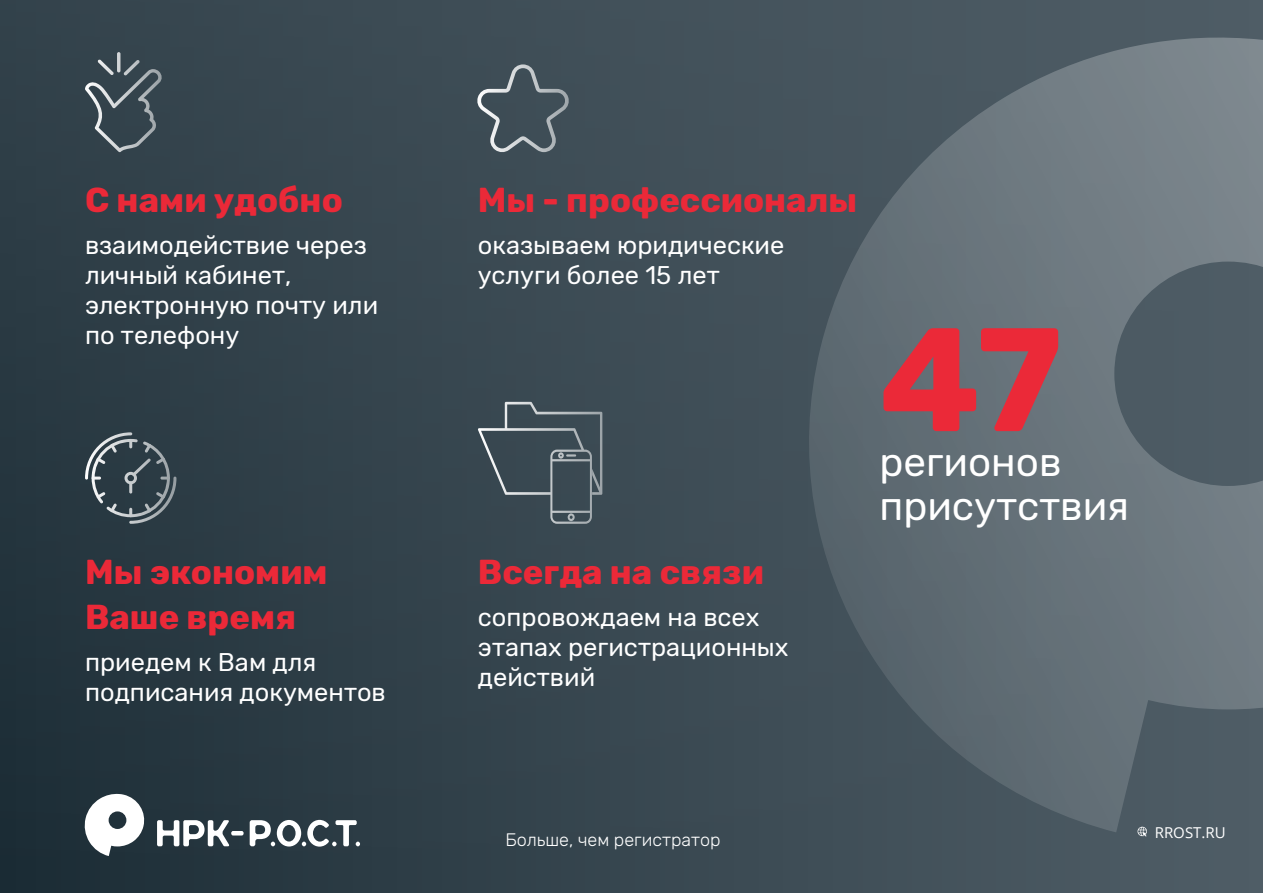
<style>
.page{position:relative;width:1263px;height:893px;background:#fff}
.page>*{position:absolute;margin:0;border:0;box-sizing:border-box;transform-origin:0 0}
.t1{font:700 147px "Rubik";color:#eb2938}
.t2{font:40.5px/43.5px "Rubik";color:#fff}
.t3{font:700 34.5px/45px "Rubik";color:#eb2938}
.t4{font:25.5px/30px "Rubik";color:#fff}
.t5{font:300 18px "Rubik";color:#fff}
.t6{font:15px "Open Sans";color:#fff}
</style>
<div class="page">
<div style="left:1px;top:0;width:1262px;height:893px;background:linear-gradient(to right,#273740,#505e67)"></div>
<svg style="left:795px;top:33px;width:468px;height:799px;background:#5d6a72"></svg>
<svg style="left:1137px;top:827px;width:10px;height:10px"></svg>
<hr style="left:117px;top:52px;width:3px;height:20px;background:#fff;border-radius:2px">
<svg style="left:85px;top:59px;width:78px;height:93px;background:#4b5960"></svg>
<svg style="left:478px;top:402px;width:124px;height:122px;background:#49575f"></svg>
<svg style="left:476px;top:64px;width:94px;height:89px;background:#515f67"></svg>
<svg style="left:85px;top:432px;width:91px;height:92px;background:#46545c"></svg>
<svg style="left:157px;top:820px;width:72px;height:26px"></svg>
<svg style="left:250px;top:820px;width:110px;height:27px"></svg>
<hr style="left:231px;top:831px;width:13px;height:4px;background:#fff;border-radius:2px">
<svg style="left:84px;top:793px;width:63px;height:63px"></svg>
<h3 class="t3" style="left:85px;top:179px;width:259px">С нами удобно</h3>
<p class="t4" style="left:85px;top:231px;width:295px">взаимодействие через личный кабинет, электронную почту или по телефону</p>
<h3 class="t3" style="left:85px;top:550px;width:244px">Мы экономим<br>Ваше время</h3>
<p class="t4" style="left:85px;top:648px;width:302px">приедем к Вам для подписания документов</p>
<h3 class="t3" style="left:478px;top:179px;width:381px">Мы - профессионалы</h3>
<p class="t4" style="left:478px;top:231px;width:308px">оказываем юридические услуги более 15 лет</p>
<h3 class="t3" style="left:478px;top:550px;width:287px">Всегда на связи</h3>
<p class="t4" style="left:478px;top:603px;width:312px">сопровождаем на всех этапах регистрационных действий</p>
<h1 class="t1" style="left:879px;top:294px;width:184px">47</h1>
<h2 class="t2" style="left:879px;top:441px;width:251px">регионов присутствия</h2>
<p class="t5" style="left:505px;top:830px;width:217px">Больше, чем регистратор</p>
<p class="t6" style="left:1155px;top:822px;width:72px">RROST.RU</p>
</div>
